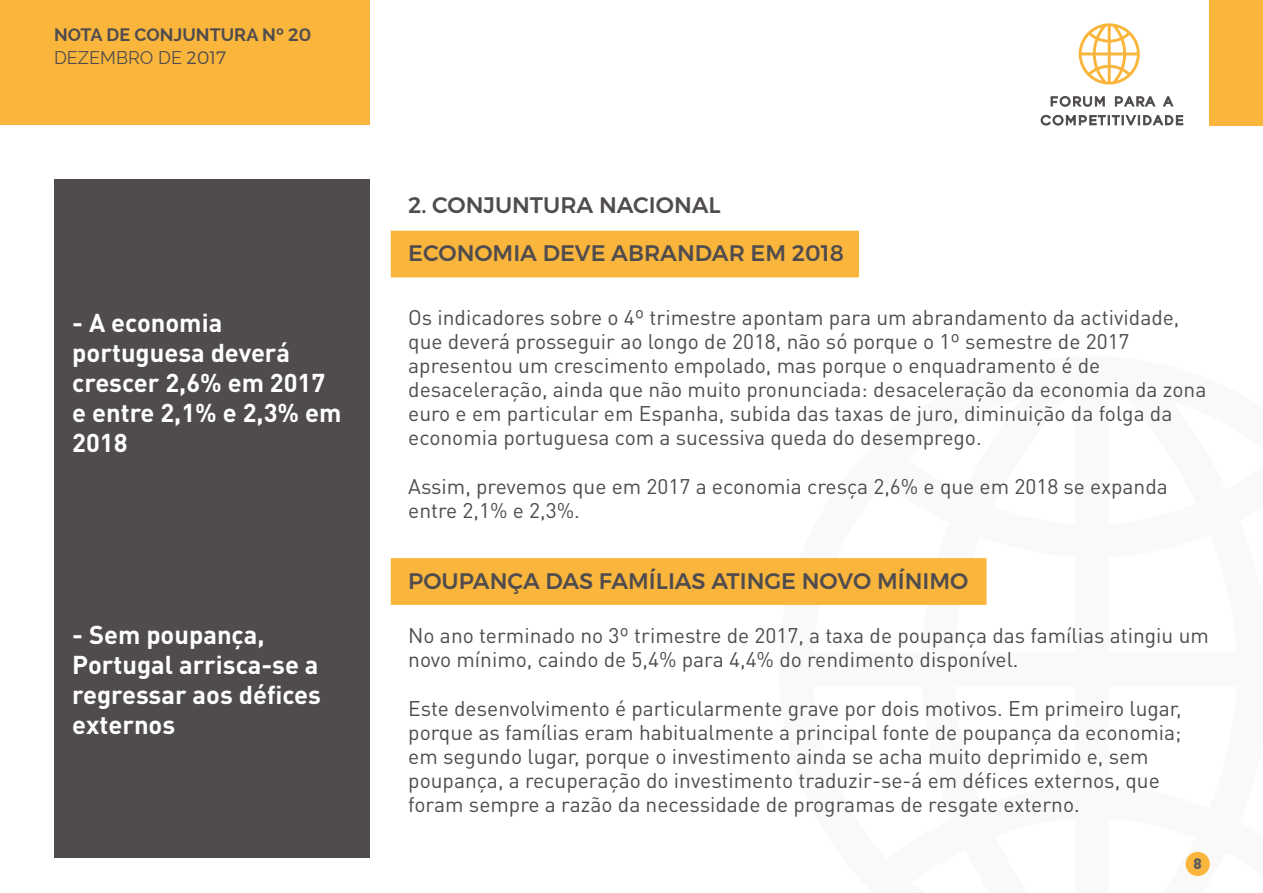
<style>
.page{position:relative;width:1263px;height:893px;background:#fff}
.page>*{position:absolute;margin:0;border:0;box-sizing:border-box;transform-origin:0 0}
.t1{font:700 25.5px/30px "DIN Pro";color:#fff}
.t2{font:500 22.5px/48px "Montserrat";color:#504c4e}
.t3{font:21px/24px "DIN Pro";color:#504c4e}
.t4{font:700 18px/23.4px "Raleway";color:#504c4e}
.t5{font:900 15px "DIN Pro";color:#5e5d5d}
.s1{font-family:"Montserrat";font-weight:500}
.s2{font-weight:400}
.s3{font-family:"Montserrat";font-weight:300}
</style>
<div class="page">
<div style="left:54px;top:179px;width:316px;height:678px;background:#504c4e"></div>
<div style="left:0;top:0;width:370px;height:125px;background:#fab63c"></div>
<div style="left:1210px;top:0;width:53px;height:125px;background:#fab63c"></div>
<svg style="left:1079px;top:23px;width:61px;height:62px"></svg>
<svg style="left:1050px;top:96px;width:55px;height:11px"></svg>
<svg style="left:1115px;top:96px;width:41px;height:11px"></svg>
<svg style="left:1162px;top:96px;width:12px;height:11px"></svg>
<svg style="left:1040px;top:114px;width:143px;height:12px"></svg>
<div style="left:1185px;top:852px;width:25px;height:24px;background:#fab63c;border-radius:50%"></div>
<div style="left:391px;top:558px;width:595px;height:47px;background:#fab63c;border:2px solid #fab63c"></div>
<div style="left:391px;top:231px;width:468px;height:46px;background:#fab63c"></div>
<p class="t4" style="left:54px;top:23px;width:259px">NOTA DE CONJUNTURA Nº <span class="s1">20<br></span><span class="s2">DEZEMBRO DE</span> <span class="s3">2017</span></p>
<p class="t1" style="left:72px;top:307px;width:271px">- A economia portuguesa deverá crescer 2,6% em 2017 e entre 2,1% e 2,3% em<br>2018</p>
<p class="t1" style="left:72px;top:619px;width:250px">- Sem poupança,<br>Portugal arrisca-se a regressar aos défices externos</p>
<p class="t2" style="left:408px;top:181px;width:437px">2. CONJUNTURA NACIONAL<br>ECONOMIA DEVE ABRANDAR EM 2018</p>
<p class="t3" style="left:408px;top:305px;width:800px">Os indicadores sobre o 4º trimestre apontam para um abrandamento da actividade, que deverá prosseguir ao longo de 2018, não só porque o 1º semestre de 2017 apresentou um crescimento empolado, mas porque o enquadramento é de desaceleração, ainda que não muito pronunciada: desaceleração da economia da zona euro e em particular em Espanha, subida das taxas de juro, diminuição da folga da economia portuguesa com a sucessiva queda do desemprego.</p>
<p class="t3" style="left:408px;top:473px;width:761px">Assim, prevemos que em 2017 a economia cresça 2,6% e que em 2018 se expanda entre 2,1% e 2,3%.</p>
<p class="t2" style="left:408px;top:557px;width:561px">POUPANÇA DAS FAMÍLIAS ATINGE NOVO MÍNIMO</p>
<p class="t3" style="left:408px;top:623px;width:802px">No ano terminado no 3º trimestre de 2017, a taxa de poupança das famílias atingiu um novo mínimo, caindo de 5,4% para 4,4% do rendimento disponível.</p>
<p class="t3" style="left:408px;top:695px;width:775px">Este desenvolvimento é particularmente grave por dois motivos. Em primeiro lugar, porque as famílias eram habitualmente a principal fonte de poupança da economia; em segundo lugar, porque o investimento ainda se acha muito deprimido e, sem poupança, a recuperação do investimento traduzir-se-á em défices externos, que foram sempre a razão da necessidade de programas de resgate externo.</p>
<p class="t5" style="left:1193px;top:853px;width:10px">8</p>
</div>
